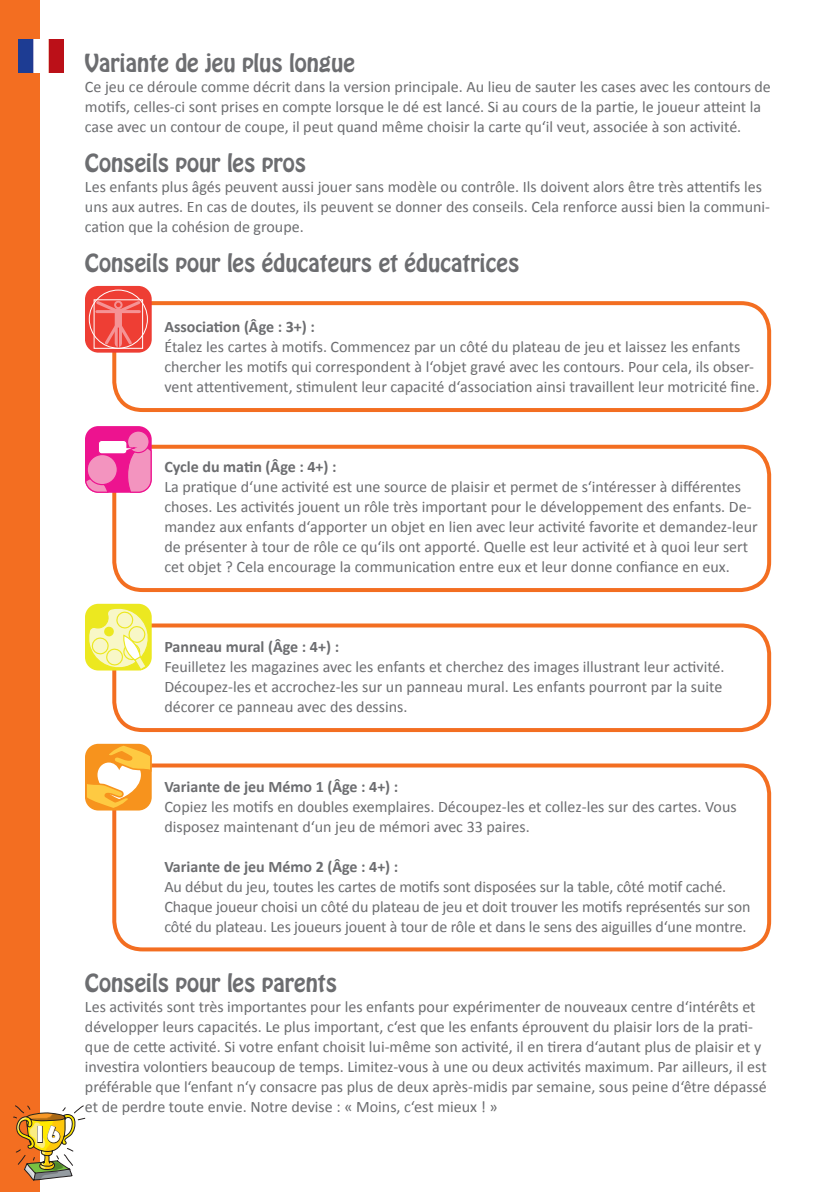
<style>
.page{position:relative;width:829px;height:1192px;background:#fff}
.page>*{position:absolute;margin:0;border:0;box-sizing:border-box;transform-origin:0 0}
.t1{font:24px "Bauhaus 93";color:#fff}
.t2{font:22px "Hobo Std";color:#6c6d70}
.t3{font:16px/20px "Calibri";color:#6c6d70}
.t4{font:700 16px "Calibri";color:#6c6d70}
</style>
<div class="page">
<div style="left:0;top:0;width:40px;height:1192px;background:#f36e21"></div>
<svg style="left:13px;top:1105px;width:72px;height:75px"></svg>
<div style="left:112px;top:301px;width:659px;height:111px;border:4px solid #f36e21;border-radius:28px"></div>
<div style="left:112px;top:445px;width:659px;height:147px;border:4px solid #f36e21;border-radius:28px"></div>
<div style="left:112px;top:623px;width:659px;height:109px;border:4px solid #f36e21;border-radius:28px"></div>
<div style="left:112px;top:763px;width:659px;height:188px;border:4px solid #f36e21;border-radius:28px"></div>
<svg style="left:85px;top:744px;width:67px;height:66px"></svg>
<div style="left:85px;top:604px;width:67px;height:66px;background:#ece820;border-radius:13px"></div>
<svg style="left:88px;top:605px;width:63px;height:65px"></svg>
<svg style="left:85px;top:286px;width:67px;height:67px;background:#f0615a"></svg>
<svg style="left:85px;top:426px;width:67px;height:67px;background:#ef49a4"></svg>
<div style="left:128px;top:431px;width:21px;height:22px;background:#f394bf;border-radius:50%"></div>
<div style="left:127px;top:430px;width:23px;height:23px;border:1px solid #ed138f;border-radius:50%"></div>
<div style="left:87px;top:455px;width:30px;height:30px;background:#f394bf;border-radius:50%"></div>
<div style="left:87px;top:454px;width:31px;height:31px;border:1px solid #ed138f;border-radius:50%"></div>
<div style="left:98px;top:440px;width:29px;height:14px;background:#fff;border-radius:3px"></div>
<div style="left:98px;top:440px;width:29px;height:14px;border:1px solid #ed138f;border-radius:3px"></div>
<img style="left:18px;top:39px;width:46px;height:33px">
<h1 class="t1" style="left:33px;top:1121px;width:29px">16</h1>
<p class="t2" style="left:85px;top:48px;width:271px">Variante de jeu plus longue</p>
<p class="t3" style="left:85px;top:77px;width:687px">Ce jeu ce déroule comme décrit dans la version principale. Au lieu de sauter les cases avec les contours de motifs, celles-ci sont prises en compte lorsque le dé est lancé. Si au cours de la partie, le joueur atteint la case avec un contour de coupe, il peut quand même choisir la carte qu‘il veut, associée à son activité.</p>
<p class="t2" style="left:85px;top:148px;width:223px">Conseils pour les pros</p>
<p class="t3" style="left:85px;top:177px;width:686px">Les enfants plus âgés peuvent aussi jouer sans modèle ou contrôle. Ils doivent alors être très attentifs les uns aux autres. En cas de doutes, ils peuvent se donner des conseils. Cela renforce aussi bien la communi&shy;cation que la cohésion de groupe.</p>
<p class="t2" style="left:85px;top:248px;width:436px">Conseils pour les éducateurs et éducatrices</p>
<p class="t4" style="left:164px;top:316px;width:152px">Association (Âge : 3+) :</p>
<p class="t3" style="left:164px;top:337px;width:597px">Étalez les cartes à motifs. Commencez par un côté du plateau de jeu et laissez les enfants chercher les motifs qui correspondent à l‘objet gravé avec les contours. Pour cela, ils obser&shy;vent attentivement, stimulent leur capacité d‘association ainsi travaillent leur motricité fine.</p>
<p class="t4" style="left:164px;top:456px;width:174px">Cycle du matin (Âge : 4+) :</p>
<p class="t3" style="left:164px;top:477px;width:595px">La pratique d‘une activité est une source de plaisir et permet de s‘intéresser à différentes choses. Les activités jouent un rôle très important pour le développement des enfants. De&shy;mandez aux enfants d‘apporter un objet en lien avec leur activité favorite et demandez-leur de présenter à tour de rôle ce qu‘ils ont apporté. Quelle est leur activité et à quoi leur sert cet objet ? Cela encourage la communication entre eux et leur donne confiance en eux.</p>
<p class="t4" style="left:164px;top:636px;width:176px">Panneau mural (Âge : 4+) :</p>
<p class="t3" style="left:164px;top:657px;width:562px">Feuilletez les magazines avec les enfants et cherchez des images illustrant leur activité.<br>Découpez-les et accrochez-les sur un panneau mural. Les enfants pourront par la suite décorer ce panneau avec des dessins.</p>
<p class="t4" style="left:164px;top:776px;width:235px">Variante de jeu Mémo 1 (Âge : 4+) :</p>
<p class="t3" style="left:164px;top:797px;width:574px">Copiez les motifs en doubles exemplaires. Découpez-les et collez-les sur des cartes. Vous disposez maintenant d‘un jeu de mémori avec 33 paires.</p>
<p class="t4" style="left:164px;top:856px;width:235px">Variante de jeu Mémo 2 (Âge : 4+) :</p>
<p class="t3" style="left:164px;top:877px;width:587px">Au début du jeu, toutes les cartes de motifs sont disposées sur la table, côté motif caché.<br>Chaque joueur choisi un côté du plateau de jeu et doit trouver les motifs représentés sur son côté du plateau. Les joueurs jouent à tour de rôle et dans le sens des aiguilles d‘une montre.</p>
<p class="t2" style="left:85px;top:968px;width:254px">Conseils pour les parents</p>
<p class="t3" style="left:85px;top:997px;width:683px">Les activités sont très importantes pour les enfants pour expérimenter de nouveaux centre d‘intérêts et développer leurs capacités. Le plus important, c‘est que les enfants éprouvent du plaisir lors de la prati&shy;que de cette activité. Si votre enfant choisit lui-même son activité, il en tirera d‘autant plus de plaisir et y investira volontiers beaucoup de temps. Limitez-vous à une ou deux activités maximum. Par ailleurs, il est préférable que l‘enfant n‘y consacre pas plus de deux après-midis par semaine, sous peine d‘être dépassé et de perdre toute envie. Notre devise : « Moins, c‘est mieux ! »</p>
</div>
